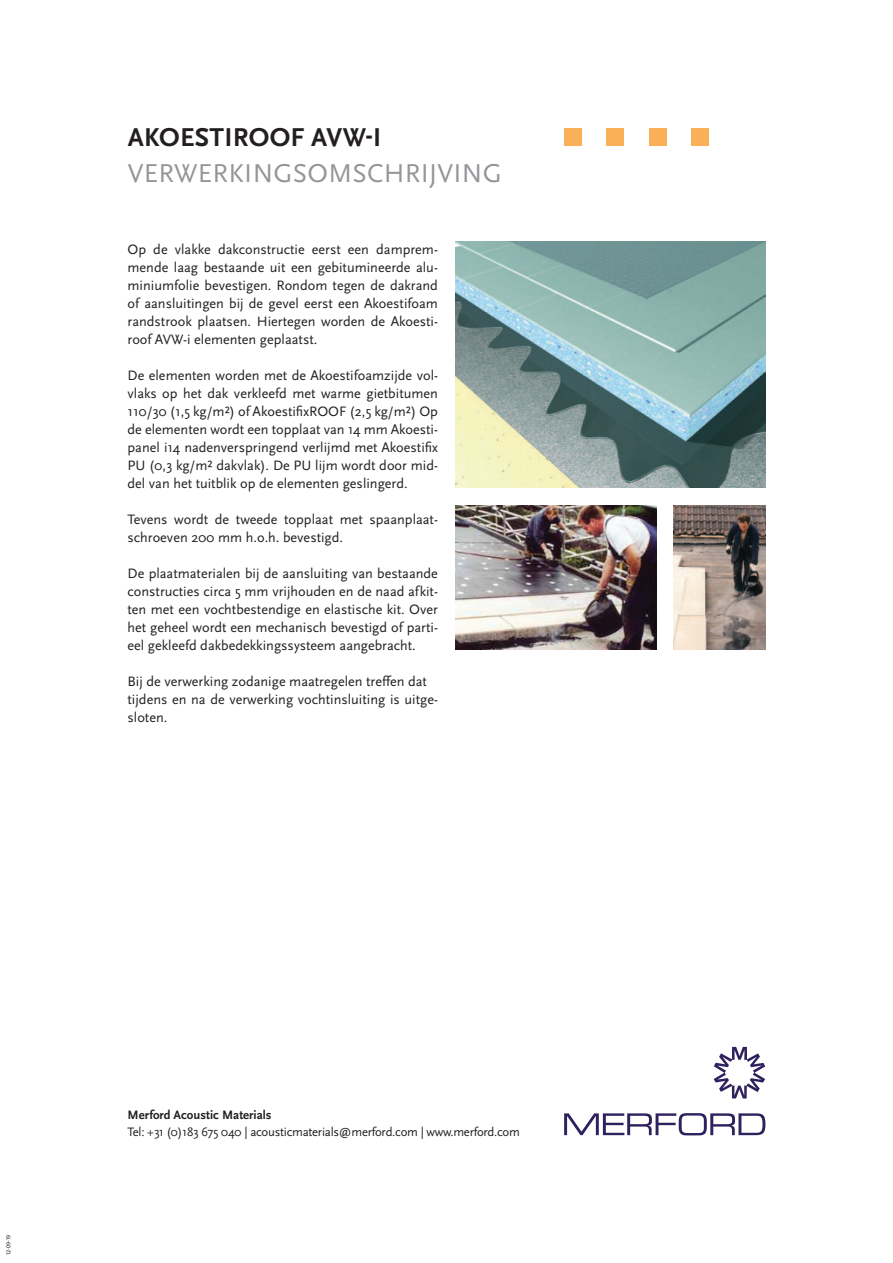
<style>
.page{position:relative;width:893px;height:1263px;background:#fff}
.page>*{position:absolute;margin:0;border:0;box-sizing:border-box;transform-origin:0 0}
.t1{font:27px "Scala Sans OT";letter-spacing:.01em;color:#939598}
.t2{font:700 27px "Scala Sans OT";letter-spacing:.01em;color:#231f20}
.t3{font:14.25px/18px "Scala Sans OT";color:#231f20;text-align:justify}
.t4{font:12.75px "Scala Sans OT";letter-spacing:-.02em;color:#231f20}
.t5{font:700 12.75px "Scala Sans OT";color:#231f20}
.t6{font:6px "Scala Sans OT";color:#231f20}
</style>
<div class="page">
<div style="left:564px;top:129px;width:17px;height:17px;background:#fab056"></div>
<div style="left:607px;top:129px;width:17px;height:17px;background:#fab056"></div>
<div style="left:649px;top:129px;width:17px;height:17px;background:#fab056"></div>
<div style="left:692px;top:129px;width:17px;height:17px;background:#fab056"></div>
<svg style="left:714px;top:1047px;width:51px;height:51px"></svg>
<svg style="left:564px;top:1113px;width:201px;height:22px"></svg>
<img style="left:455px;top:241px;width:310px;height:247px">
<img style="left:455px;top:506px;width:201px;height:144px">
<img style="left:673px;top:506px;width:92px;height:144px">
<h1 class="t2" style="left:128px;top:122px;width:255px">AKOESTIROOF AVW-I</h1>
<h1 class="t1" style="left:128px;top:158px;width:376px">VERWERKINGSOMSCHRIJVING</h1>
<p class="t3" style="left:128px;top:240px;width:312px">Op de vlakke dakconstructie eerst een damprem&shy;mende laag bestaande uit een gebitumineerde alu&shy;miniumfolie bevestigen. Rondom tegen de dakrand of aansluitingen bij de gevel eerst een Akoestifoam randstrook plaatsen. Hiertegen worden de Akoesti&shy;roof AVW-i elementen geplaatst.</p>
<p class="t3" style="left:128px;top:366px;width:312px">De elementen worden met de Akoestifoamzijde vol&shy;vlaks op het dak verkleefd met warme gietbitumen 110/30 (1,5 kg/m²) of AkoestifixROOF (2,5 kg/m²) Op de elementen wordt een topplaat van 14 mm Akoesti&shy;panel i14 nadenverspringend verlijmd met Akoestifix PU (0,3 kg/m² dakvlak). De PU lijm wordt door mid&shy;del van het tuitblik op de elementen geslingerd.</p>
<p class="t3" style="left:128px;top:510px;width:312px">Tevens wordt de tweede topplaat met spaanplaat&shy;schroeven 200 mm h.o.h. bevestigd.</p>
<p class="t3" style="left:128px;top:564px;width:312px">De plaatmaterialen bij de aansluiting van bestaande constructies circa 5 mm vrijhouden en de naad afkit&shy;ten met een vochtbestendige en elastische kit. Over het geheel wordt een mechanisch bevestigd of parti&shy;eel gekleefd dakbedekkingssysteem aangebracht.</p>
<p class="t3" style="left:128px;top:672px;width:312px;text-align:left">Bij de verwerking zodanige maatregelen treffen dat tijdens en na de verwerking vochtinsluiting is uitge&shy;sloten.</p>
<p class="t6" style="left:5px;top:1255px;width:22px;rotate:-90deg">12-09-19</p>
<p class="t5" style="left:128px;top:1108px;width:145px">Merford Acoustic Materials</p>
<p class="t4" style="left:128px;top:1125px;width:394px">Tel: +31 (0)183 675 040 | acousticmaterials@merford.com | www.merford.com</p>
</div>
